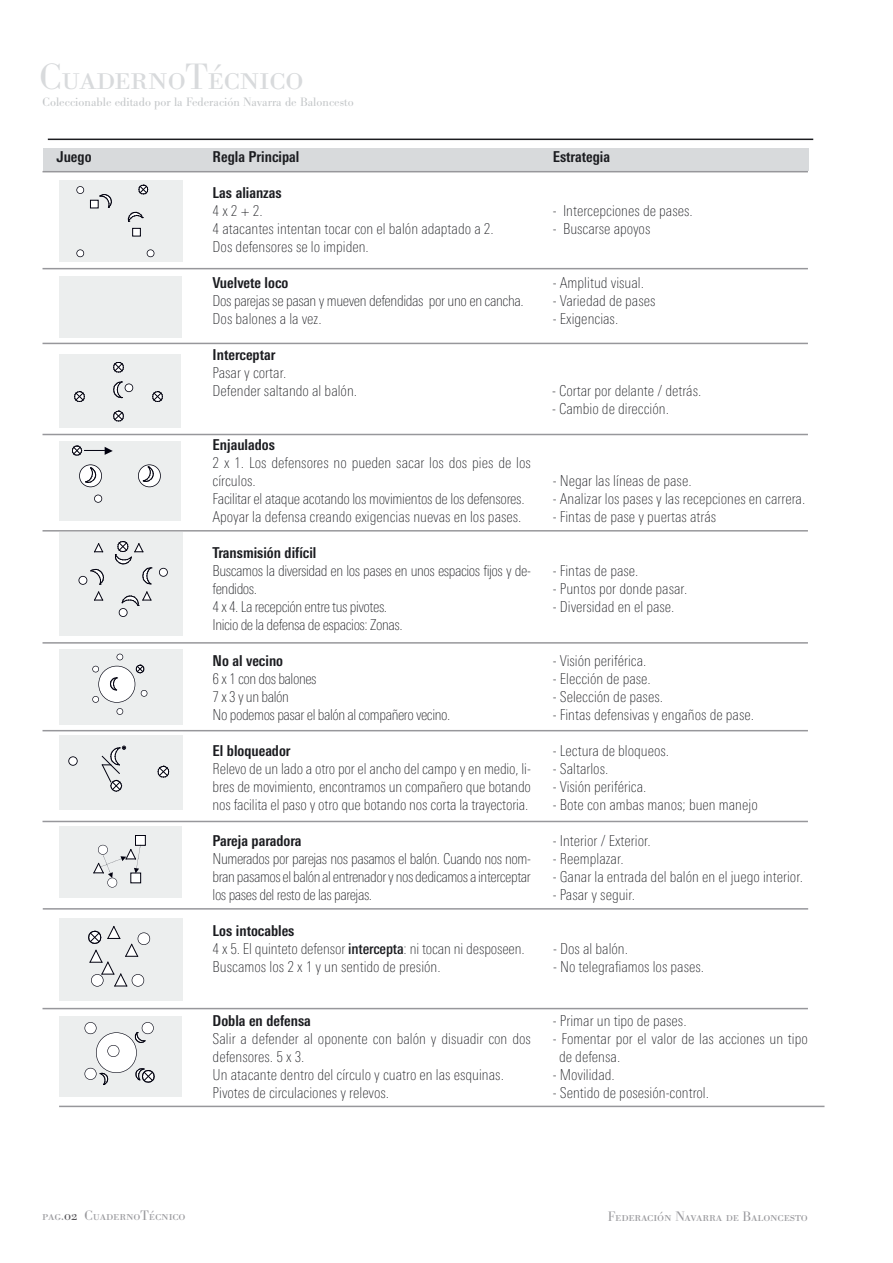
<style>
.page{position:relative;width:893px;height:1263px;background:#fff}
.page>*{position:absolute;margin:0;border:0;box-sizing:border-box;transform-origin:0 0}
.t1{font:36px "Bodoni BE Light SC";letter-spacing:-.015em;color:#d8dadc}
.t2{font:100 condensed 15px/18px "Linotype Univers";color:#1b1c20}
.t3{font:100 condensed 15px/18px "Linotype Univers";letter-spacing:-.03em;color:#1b1c20}
.t4{font:700 condensed 15px "Linotype Univers";color:#1b1c20}
.t5{font:100 condensed 15px/18px "Linotype Univers";letter-spacing:-.025em;color:#1b1c20}
.t6{font:13.5px "Bodoni BE Light SC";letter-spacing:-.005em;color:#97979b}
.t7{font:300 12px "Bodoni BE";color:#c2c5c7}
.s1{font-weight:700}
.s2{font-weight:500}
.s3{color:#535256}
</style>
<div class="page">
<hr style="left:48px;top:139px;width:765px;height:1px;background:#1b1c20">
<div style="left:44px;top:148px;width:765px;height:22px;background:#d8dadc"></div>
<hr style="left:43px;top:171px;width:765px;height:1px;background:#97979b">
<hr style="left:43px;top:268px;width:765px;height:1px;background:#97979b">
<hr style="left:43px;top:343px;width:765px;height:1px;background:#97979b">
<div style="left:59px;top:181px;width:123px;height:81px;background:#eceeee"></div>
<div style="left:59px;top:276px;width:122px;height:62px;background:#eceeee"></div>
<svg style="left:76px;top:186px;width:8px;height:8px"></svg>
<svg style="left:76px;top:249px;width:8px;height:8px"></svg>
<svg style="left:147px;top:249px;width:7px;height:8px"></svg>
<div style="left:90px;top:200px;width:9px;height:8px;border:1px solid #00000e"></div>
<div style="left:133px;top:229px;width:7px;height:6px;background:#fff"></div>
<div style="left:132px;top:228px;width:9px;height:8px;border:1px solid #00000e"></div>
<svg style="left:91px;top:194px;width:21px;height:14px"></svg>
<svg style="left:128px;top:211px;width:15px;height:11px"></svg>
<svg style="left:138px;top:185px;width:10px;height:10px"></svg>
<div style="left:59px;top:441px;width:122px;height:79px;background:#eceeee"></div>
<div style="left:59px;top:355px;width:122px;height:73px;background:#eceeee"></div>
<hr style="left:43px;top:434px;width:765px;height:1px;background:#97979b">
<hr style="left:43px;top:530px;width:765px;height:1px;background:#97979b">
<hr style="left:43px;top:730px;width:765px;height:1px;background:#97979b">
<div style="left:59px;top:532px;width:123px;height:104px;background:#eceeee"></div>
<svg style="left:113px;top:381px;width:20px;height:18px"></svg>
<svg style="left:74px;top:391px;width:11px;height:11px"></svg>
<svg style="left:113px;top:410px;width:11px;height:12px"></svg>
<svg style="left:152px;top:391px;width:11px;height:11px"></svg>
<svg style="left:113px;top:362px;width:11px;height:11px"></svg>
<svg style="left:94px;top:495px;width:8px;height:8px"></svg>
<svg style="left:79px;top:464px;width:23px;height:23px"></svg>
<svg style="left:138px;top:464px;width:23px;height:23px"></svg>
<svg style="left:72px;top:446px;width:41px;height:10px"></svg>
<svg style="left:94px;top:543px;width:10px;height:10px"></svg>
<svg style="left:94px;top:591px;width:10px;height:10px"></svg>
<svg style="left:159px;top:568px;width:9px;height:9px"></svg>
<svg style="left:78px;top:568px;width:26px;height:17px"></svg>
<svg style="left:119px;top:591px;width:33px;height:26px"></svg>
<svg style="left:115px;top:541px;width:37px;height:44px"></svg>
<hr style="left:43px;top:642px;width:765px;height:2px;background:#97979b">
<div style="left:59px;top:649px;width:123px;height:75px;background:#eceeee"></div>
<svg style="left:92px;top:654px;width:55px;height:61px"></svg>
<div style="left:59px;top:827px;width:123px;height:71px;background:#eceeee"></div>
<div style="left:59px;top:1016px;width:123px;height:81px;background:#eceeee"></div>
<hr style="left:43px;top:821px;width:765px;height:1px;background:#97979b">
<div style="left:59px;top:735px;width:123px;height:74px;background:#eceeee"></div>
<svg style="left:68px;top:756px;width:10px;height:10px"></svg>
<svg style="left:157px;top:765px;width:13px;height:13px"></svg>
<svg style="left:101px;top:746px;width:25px;height:46px"></svg>
<hr style="left:43px;top:908px;width:765px;height:2px;background:#97979b">
<div style="left:59px;top:918px;width:124px;height:83px;background:#eceeee"></div>
<hr style="left:43px;top:1008px;width:765px;height:1px;background:#97979b">
<div style="left:136px;top:836px;width:9px;height:9px;background:#fff"></div>
<div style="left:135px;top:835px;width:11px;height:10px;border:1px solid #00000e"></div>
<svg style="left:93px;top:845px;width:48px;height:42px"></svg>
<svg style="left:88px;top:926px;width:62px;height:61px"></svg>
<hr style="left:59px;top:1106px;width:765px;height:1px;background:#97979b">
<svg style="left:85px;top:1022px;width:70px;height:63px"></svg>
<h1 class="t1" style="left:39px;top:57px;width:266px">CuadernoTécnico</h1>
<p class="t7" style="left:43px;top:95px;width:313px">Coleccionable editado por la Federación Navarra de Baloncesto</p>
<p class="t4" style="left:56px;top:148px;width:37px">Juego</p>
<p class="t4" style="left:213px;top:148px;width:88px">Regla Principal</p>
<p class="t4" style="left:553px;top:148px;width:59px">Estrategia</p>
<p class="t4" style="left:213px;top:184px;width:71px">Las alianzas</p>
<p class="t2" style="left:213px;top:202px;width:283px">4 x 2 + 2.<br>4 atacantes intentan tocar con el balón adaptado a 2.<br>Dos defensores se lo impiden.</p>
<p class="t2" style="left:553px;top:202px;width:142px">- Intercepciones de pases.</p>
<p class="t2" style="left:553px;top:220px;width:99px">- Buscarse apoyos</p>
<p class="t4" style="left:213px;top:274px;width:77px">Vuelvete loco</p>
<p class="t5" style="left:213px;top:292px;width:313px">Dos parejas se pasan y mueven defendidas por uno en cancha.<br>Dos balones a la vez.</p>
<p class="t4" style="left:213px;top:346px;width:64px">Interceptar</p>
<p class="t2" style="left:213px;top:364px;width:146px">Pasar y cortar.<br>Defender saltando al balón.</p>
<p class="t4" style="left:213px;top:436px;width:64px">Enjaulados</p>
<p class="t2" style="left:213px;top:454px;width:320px">2 x 1. Los defensores no pueden sacar los dos pies de los círculos.<br>Facilitar el ataque acotando los movimientos de los defensores.<br>Apoyar la defensa creando exigencias nuevas en los pases.</p>
<p class="t2" style="left:553px;top:274px;width:93px">- Amplitud visual.</p>
<p class="t2" style="left:553px;top:292px;width:104px">- Variedad de pases</p>
<p class="t2" style="left:553px;top:310px;width:67px">- Exigencias.</p>
<p class="t2" style="left:552px;top:382px;width:151px">- Cortar por delante / detrás.</p>
<p class="t2" style="left:552px;top:400px;width:118px">- Cambio de dirección.</p>
<p class="t2" style="left:553px;top:472px;width:140px">- Negar las líneas de pase.</p>
<p class="t2" style="left:553px;top:490px;width:254px">- Analizar los pases y las recepciones en carrera.</p>
<p class="t2" style="left:553px;top:508px;width:165px">- Fintas de pase y puertas atrás</p>
<p class="t4" style="left:213px;top:544px;width:105px">Transmisión difícil</p>
<p class="t3" style="left:213px;top:562px;width:320px">Buscamos la diversidad en los pases en unos espacios fijos y de&shy;fendidos.<br>4 x 4. La recepción entre tus pivotes.<br>Inicio de la defensa de espacios: Zonas.</p>
<p class="t2" style="left:553px;top:562px;width:87px">- Fintas de pase.</p>
<p class="t2" style="left:553px;top:580px;width:136px">- Puntos por donde pasar.</p>
<p class="t2" style="left:553px;top:598px;width:123px">- Diversidad en el pase.</p>
<p class="t4" style="left:213px;top:652px;width:72px">No al vecino</p>
<p class="t3" style="left:213px;top:670px;width:239px">6 x 1 con dos balones<br>7 x 3 y un balón<br>No podemos pasar el balón al compañero vecino.</p>
<p class="t4" style="left:213px;top:742px;width:80px">El bloqueador</p>
<p class="t2" style="left:213px;top:760px;width:320px;text-align:justify">Relevo de un lado a otro por el ancho del campo y en medio, li&shy;bres de movimiento, encontramos un compañero que botando nos facilita el paso y otro que botando nos corta la trayectoria.</p>
<p class="t4" style="left:213px;top:832px;width:91px">Pareja paradora</p>
<p class="t2" style="left:213px;top:850px;width:320px;text-align:justify">Numerados por parejas nos pasamos el balón. Cuando nos nom&shy;bran pasamos el balón al entrenador y nos dedicamos a interceptar los pases del resto de las parejas.</p>
<p class="t2" style="left:213px;top:922px;width:314px"><span class="s1">Los intocables<br></span>4 x 5. El quinteto defensor <span class="s2">intercepta</span>: ni tocan ni desposeen.<br>Buscamos los 2 x 1 y un sentido de presión.</p>
<p class="t4" style="left:213px;top:1012px;width:100px">Dobla en defensa</p>
<p class="t2" style="left:213px;top:1030px;width:320px">Salir a defender al oponente con balón y disuadir con dos defensores. 5 x 3.<br>Un atacante dentro del círculo y cuatro en las esquinas.<br>Pivotes de circulaciones y relevos.</p>
<p class="t2" style="left:553px;top:652px;width:95px">- Visión periférica.</p>
<p class="t2" style="left:553px;top:670px;width:100px">- Elección de pase.</p>
<p class="t2" style="left:553px;top:688px;width:112px">- Selección de pases.</p>
<p class="t2" style="left:553px;top:706px;width:203px">- Fintas defensivas y engaños de pase.</p>
<p class="t2" style="left:553px;top:742px;width:118px">- Lectura de bloqueos.</p>
<p class="t2" style="left:553px;top:760px;width:57px">- Saltarlos.</p>
<p class="t2" style="left:553px;top:778px;width:95px">- Visión periférica.</p>
<p class="t2" style="left:553px;top:796px;width:206px">- Bote con ambas manos; buen manejo</p>
<p class="t2" style="left:553px;top:832px;width:100px">- Interior / Exterior.</p>
<p class="t2" style="left:553px;top:850px;width:72px">- Reemplazar.</p>
<p class="t2" style="left:553px;top:868px;width:252px">- Ganar la entrada del balón en el juego interior.</p>
<p class="t2" style="left:553px;top:886px;width:84px">- Pasar y seguir.</p>
<p class="t2" style="left:553px;top:940px;width:77px">- Dos al balón.</p>
<p class="t2" style="left:553px;top:958px;width:153px">- No telegrafiamos los pases.</p>
<p class="t2" style="left:553px;top:1012px;width:135px">- Primar un tipo de pases.</p>
<p class="t2" style="left:559px;top:1030px;width:250px;text-indent:-6px">- Fomentar por el valor de las acciones un tipo de defensa.</p>
<p class="t2" style="left:553px;top:1066px;width:63px">- Movilidad.</p>
<p class="t2" style="left:553px;top:1084px;width:158px">- Sentido de posesión-control.</p>
<p class="t6" style="left:42px;top:1208px;width:145px">pag.<span class="s3">02</span> CuadernoTécnico</p>
<p class="t6" style="left:608px;top:1208px;width:202px">Federación Navarra de Baloncesto</p>
</div>
